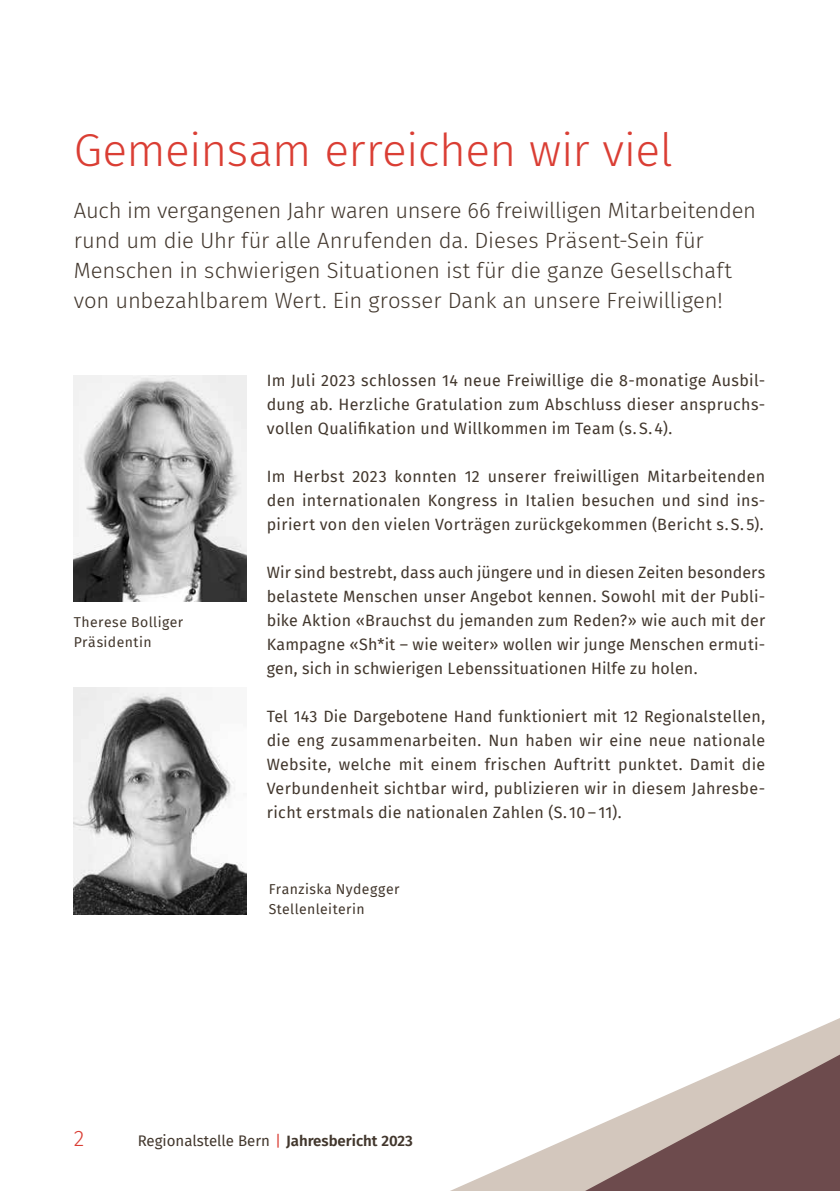
<style>
.page{position:relative;width:840px;height:1191px;background:#fff}
.page>*{position:absolute;margin:0;border:0;box-sizing:border-box;transform-origin:0 0}
.t1{font:300 46px "Fira Sans";letter-spacing:-.015em;color:#da3e34}
.t2{font:300 22px/30px "Fira Sans";letter-spacing:-.005em;color:#42372d}
.t3{font:300 22px "Fira Sans";color:#da3e34}
.t4{font:16px/24px "Fira Sans";letter-spacing:.02em;color:#42372d;text-align:justify}
.t5{font:15px "Fira Sans";color:#42372d}
.t6{font:14px/20px "Fira Sans";letter-spacing:.03em;color:#42372d}
.s1{color:#da3e34}
.s2{font-weight:600}
</style>
<div class="page">
<svg style="left:149px;top:872px;width:690px;height:319px"></svg>
<img style="left:74px;top:375px;width:172px;height:227px">
<img style="left:74px;top:688px;width:172px;height:226px">
<h1 class="t1" style="left:74px;top:117px;width:600px">Gemeinsam erreichen wir viel</h1>
<p class="t2" style="left:74px;top:195px;width:683px">Auch im vergangenen Jahr waren unsere 66 freiwilligen Mitarbeitenden rund um die Uhr für alle Anrufenden da. Dieses Präsent-Sein für Menschen in schwierigen Situationen ist für die ganze Gesellschaft von unbezahlbarem Wert. Ein grosser Dank an unsere Freiwilligen!</p>
<p class="t6" style="left:74px;top:611px;width:111px">Therese Bolliger<br>Präsidentin</p>
<p class="t4" style="left:266px;top:368px;width:499px">Im Juli 2023 schlossen 14 neue Freiwillige die 8-monatige Ausbil&shy;dung ab. Herzliche Gratulation zum Abschluss dieser anspruchs&shy;vollen Qualifikation und Willkommen im Team (s. S. 4).</p>
<p class="t4" style="left:266px;top:464px;width:500px">Im Herbst 2023 konnten 12 unserer freiwilligen Mitarbeitenden den internationalen Kongress in Italien besuchen und sind ins&shy;piriert von den vielen Vorträgen zurückgekommen (Bericht s. S. 5).</p>
<p class="t4" style="left:266px;top:560px;width:500px">Wir sind bestrebt, dass auch jüngere und in diesen Zeiten besonders belastete Menschen unser Angebot kennen. Sowohl mit der Publi&shy;bike Aktion «Brauchst du jemanden zum Reden?» wie auch mit der Kampagne «Sh*it – wie weiter» wollen wir junge Menschen ermuti&shy;gen, sich in schwierigen Lebenssituationen Hilfe zu holen.</p>
<p class="t4" style="left:266px;top:704px;width:500px">Tel 143 Die Dargebotene Hand funktioniert mit 12 Regionalstellen, die eng zusammenarbeiten. Nun haben wir eine neue nationale Website, welche mit einem frischen Auftritt punktet. Damit die Verbundenheit sichtbar wird, publizieren wir in diesem Jahresbe&shy;richt erstmals die nationalen Zahlen (S. 10 – 11).</p>
<p class="t6" style="left:269px;top:878px;width:132px">Franziska Nydegger<br>Stellenleiterin</p>
<h2 class="t3" style="left:74px;top:1122px;width:12px">2</h2>
<p class="t5" style="left:138px;top:1129px;width:276px">Regionalstelle Bern <span class="s1">|</span> <span class="s2">Jahresbericht 2023</span></p>
</div>
